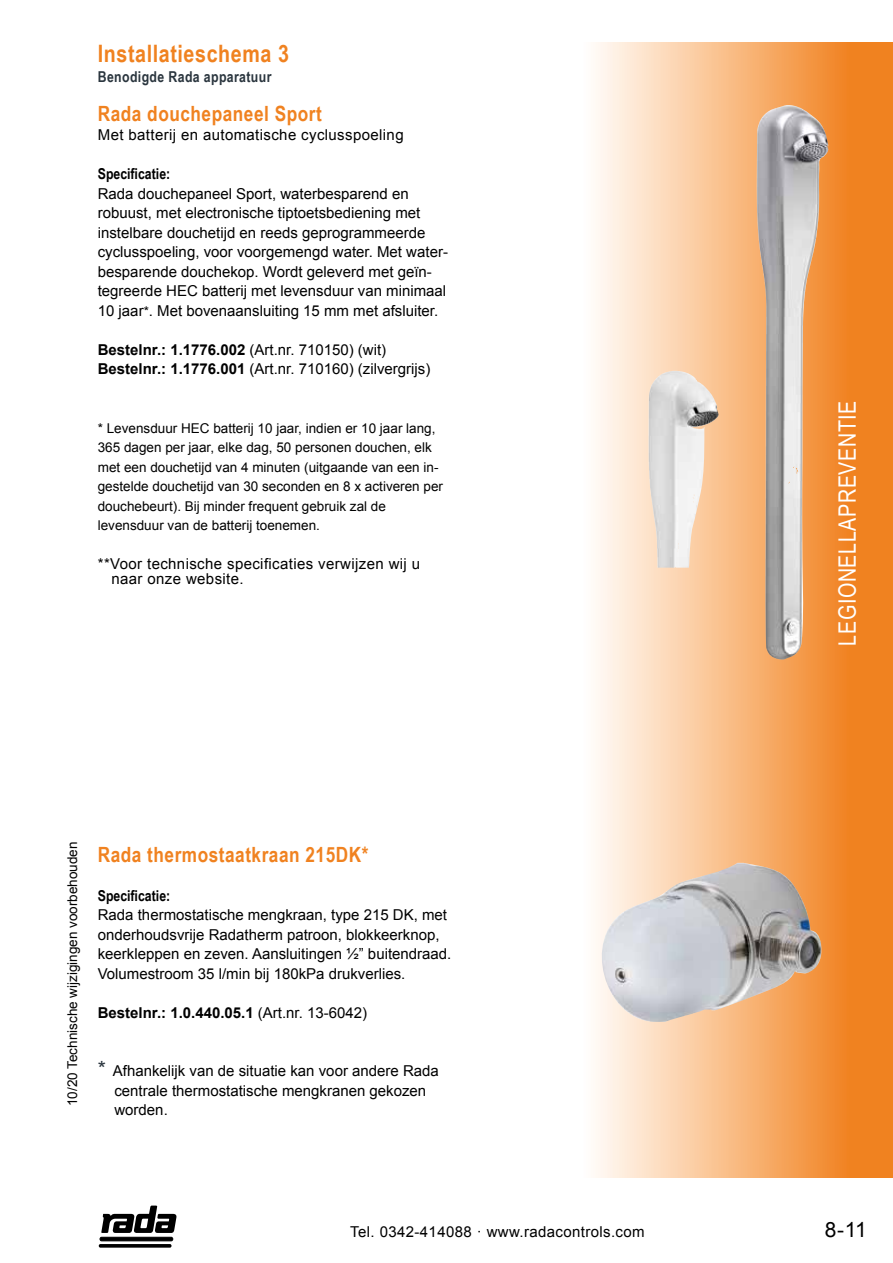
<style>
.page{position:relative;width:893px;height:1263px;background:#fff}
.page>*{position:absolute;margin:0;border:0;box-sizing:border-box;transform-origin:0 0}
.t1{font:24px "Arial Narrow";letter-spacing:.025em;color:#fff}
.t2{font:700 24px "Arial Narrow";letter-spacing:.025em;color:#f08220}
.t3{font:700 21px "Arial Narrow";letter-spacing:.025em;color:#f08220}
.t4{font:21px "Arial";color:#000}
.t5{font:15px/19.5px "Arial";color:#000}
.t6{font:15px/15px "Arial";letter-spacing:.025em;color:#000}
.t7{font:700 15px "Arial";color:#000}
.t8{font:700 15px "Arial Narrow";color:#000}
.t9{font:700 15px "Arial Narrow";letter-spacing:.025em;color:#2a353e}
.t10{font:13.5px/19.5px "Arial";color:#000}
.s1{font-size:13.5px}
.s2{font-weight:700}
.s3{font-weight:400}
.s4{font-size:21px;color:#2a353e}
</style>
<div class="page">
<svg style="left:595px;top:43px;width:298px;height:1135px;background:#f7b67d"></svg>
<div style="left:100px;top:1237px;width:73px;height:4px;background:#0a0a0a;border:1px solid #000;border-radius:2px"></div>
<hr style="left:99px;top:1244px;width:73px;height:3px;background:#000;border-radius:2px">
<svg style="left:101px;top:1205px;width:75px;height:28px"></svg>
<img style="left:599px;top:863px;width:223px;height:159px">
<img style="left:648px;top:372px;width:71px;height:196px">
<img style="left:756px;top:105px;width:73px;height:554px">
<h1 class="t2" style="left:98px;top:35px;width:193px">Installatieschema 3</h1>
<p class="t9" style="left:98px;top:65px;width:175px">Benodigde Rada apparatuur</p>
<h2 class="t3" style="left:98px;top:97px;width:225px">Rada douchepaneel Sport</h2>
<p class="t6" style="left:98px;top:127px;width:307px">Met batterij en automatische cyclusspoeling</p>
<p class="t8" style="left:98px;top:162px;width:74px">Specificatie:</p>
<p class="t5" style="left:98px;top:183px;width:352px">Rada douchepaneel Sport, waterbesparend en robuust, met electronische tiptoetsbediening met instelbare douchetijd en reeds geprogrammeerde cyclusspoeling, voor voorgemengd water. Met water&shy;besparende douchekop. Wordt geleverd met geïn&shy;tegreerde HEC batterij met levensduur van minimaal 10 jaar<span class="s1">*</span>. Met bovenaansluiting 15 mm met afsluiter.</p>
<p class="t5" style="left:98px;top:339px;width:334px"><span class="s2">Bestelnr.: 1.1776.002</span> (Art.nr. 710150) (wit)<br><span class="s2">Bestelnr.: 1.1776.001</span> (Art.nr. 710160) (zilvergrijs)</p>
<p class="t10" style="left:98px;top:418px;width:347px">* Levensduur HEC batterij 10 jaar, indien er 10 jaar lang, 365 dagen per jaar, elke dag, 50 personen douchen, elk met een douchetijd van 4 minuten (uitgaande van een in&shy;gestelde douchetijd van 30 seconden en 8 x activeren per douchebeurt). Bij minder frequent gebruik zal de levensduur van de batterij toenemen.</p>
<p class="t6" style="left:111px;top:556px;width:310px;text-indent:-14px">**Voor technische specificaties verwijzen wij u naar onze website.</p>
<h1 class="t1" style="left:830px;top:645px;width:246px;rotate:-90deg">LEGIONELLAPREVENTIE</h1>
<p class="t10" style="left:63px;top:1106px;width:266px;rotate:-90deg">10/20 Technische wijzigingen voorbehouden</p>
<h2 class="t3" style="left:98px;top:838px;width:272px">Rada thermostaatkraan 215DK*</h2>
<p class="t8" style="left:98px;top:884px;width:74px">Specificatie:</p>
<p class="t5" style="left:98px;top:905px;width:355px">Rada thermostatische mengkraan, type 215 DK, met onderhoudsvrije Radatherm patroon, blokkeerknop, keerkleppen en zeven. Aansluitingen ½” buitendraad.<br>Volumestroom 35 l/min bij 180kPa drukverlies.</p>
<p class="t7" style="left:98px;top:1002px;width:271px">Bestelnr.: 1.0.440.05.1 <span class="s3">(Art.nr. 13-6042)</span></p>
<p class="t5" style="left:114px;top:1061px;width:326px;text-indent:-17px"><span class="s4">*</span> Afhankelijk van de situatie kan voor andere Rada centrale thermostatische mengkranen gekozen worden.</p>
<p class="t6" style="left:350px;top:1224px;width:296px">Tel. 0342-414088 · www.radacontrols.com</p>
<h2 class="t4" style="left:825px;top:1215px;width:44px">8-11</h2>
</div>
